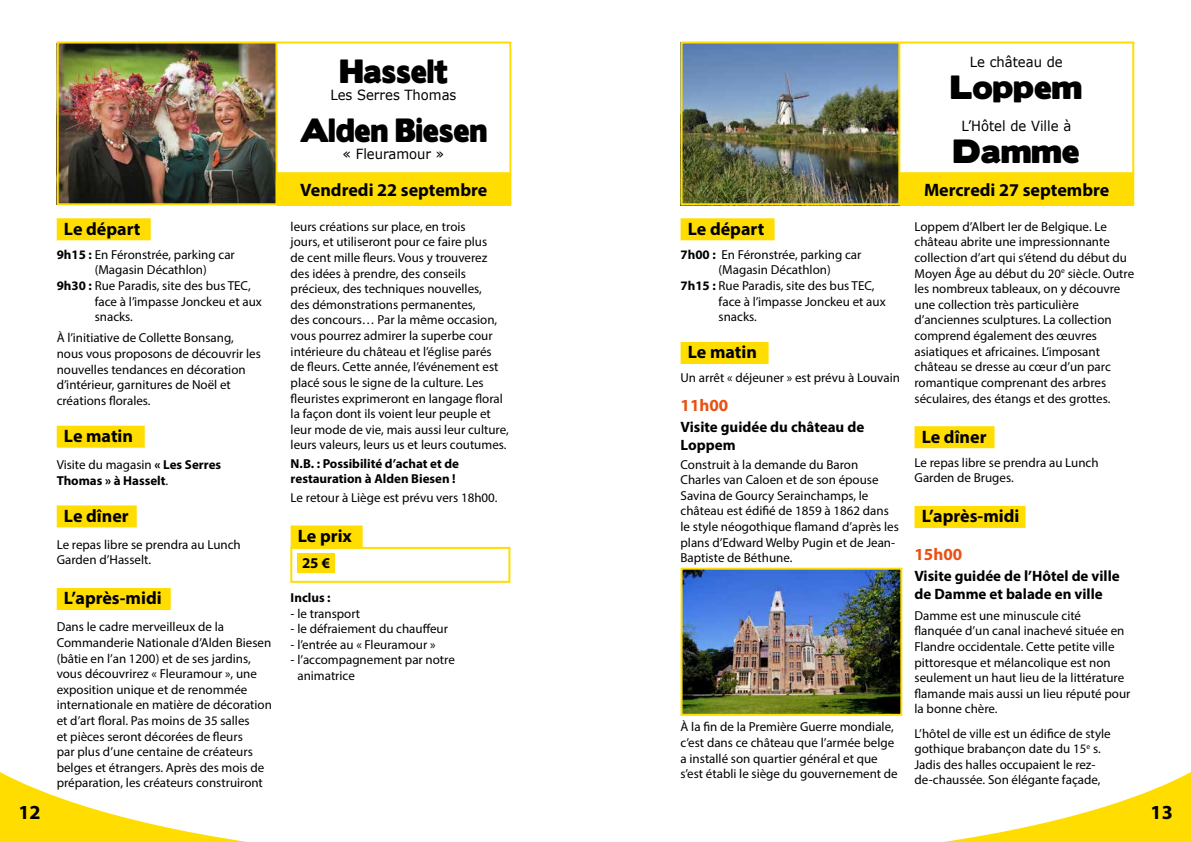
<style>
.page{position:relative;width:1191px;height:842px;background:#fff}
.page>*{position:absolute;margin:0;border:0;box-sizing:border-box;transform-origin:0 0}
.t1{font:30px "Boris Black Bloxx";color:#000;scale:.91 1}
.t2{font:30px "Boris Black Bloxx";color:#000}
.t3{font:700 20px "Myriad Pro";color:#000}
.t4{font:700 18px "Myriad Pro";color:#000}
.t5{font:700 17px "Myriad Pro";color:#e85113}
.t6{font:700 15px/18px "Myriad Pro";color:#000}
.t7{font:14px "Verdana";color:#000;scale:.94 1}
.t8{font:13px/15.6px "Myriad Pro";color:#000}
.t9{font:700 13px/15.6px "Myriad Pro";color:#000}
.s1{font-weight:700}
.s2{font-weight:400}
</style>
<div class="page">
<svg style="left:0;top:772px;width:248px;height:70px"></svg>
<svg style="left:943px;top:772px;width:248px;height:70px"></svg>
<div style="left:290px;top:547px;width:220px;height:36px;border:2px solid #fd0"></div>
<div style="left:297px;top:553px;width:38px;height:20px;background:#fd0"></div>
<img style="left:60px;top:45px;width:215px;height:157px">
<div style="left:277px;top:173px;width:233px;height:32px;background:#fd0"></div>
<div style="left:57px;top:218px;width:94px;height:22px;background:#fd0"></div>
<div style="left:57px;top:426px;width:88px;height:22px;background:#fd0"></div>
<div style="left:57px;top:505px;width:80px;height:22px;background:#fd0"></div>
<div style="left:57px;top:588px;width:114px;height:22px;background:#fd0"></div>
<div style="left:291px;top:525px;width:72px;height:22px;background:#fd0"></div>
<div style="left:57px;top:42px;width:454px;height:163px;border:2px solid #fd0"></div>
<hr style="left:275px;top:43px;width:2px;height:162px;background:#fd0">
<hr style="left:276px;top:172px;width:234px;height:2px;background:#fd0">
<img style="left:683px;top:45px;width:215px;height:157px">
<div style="left:900px;top:173px;width:233px;height:32px;background:#fd0"></div>
<div style="left:680px;top:218px;width:94px;height:22px;background:#fd0"></div>
<div style="left:680px;top:342px;width:88px;height:22px;background:#fd0"></div>
<img style="left:683px;top:571px;width:216px;height:142px">
<div style="left:680px;top:568px;width:222px;height:148px;border:2px solid #fd0"></div>
<div style="left:914px;top:426px;width:80px;height:22px;background:#fd0"></div>
<div style="left:914px;top:506px;width:111px;height:22px;background:#fd0"></div>
<div style="left:680px;top:42px;width:454px;height:163px;border:2px solid #fd0"></div>
<hr style="left:898px;top:43px;width:2px;height:162px;background:#fd0">
<hr style="left:899px;top:172px;width:234px;height:2px;background:#fd0">
<h3 class="t4" style="left:64px;top:217px;width:78px">Le départ</h3>
<p class="t8" style="left:57px;top:246px;width:180px"><span class="s1">9h15 :</span> En Féronstrée, parking car</p>
<p class="t8" style="left:95px;top:262px;width:114px">(Magasin Décathlon)</p>
<p class="t8" style="left:57px;top:278px;width:196px"><span class="s1">9h30 :</span> Rue Paradis, site des bus TEC,</p>
<p class="t8" style="left:95px;top:293px;width:169px">face à l’impasse Jonckeu et aux</p>
<p class="t8" style="left:95px;top:309px;width:40px">snacks.</p>
<p class="t8" style="left:57px;top:330px;width:206px">À l’initiative de Collette Bonsang, nous vous proposons de découvrir les nouvelles tendances en décoration d’intérieur, garnitures de Noël et créations florales.</p>
<h3 class="t4" style="left:64px;top:424px;width:71px">Le matin</h3>
<p class="t9" style="left:57px;top:456px;width:166px"><span class="s2">Visite du magasin</span> « Les Serres<br>Thomas » à Hasselt<span class="s2">.</span></p>
<h3 class="t4" style="left:64px;top:504px;width:66px">Le dîner</h3>
<p class="t8" style="left:57px;top:536px;width:186px">Le repas libre se prendra au Lunch<br>Garden d’Hasselt.</p>
<h3 class="t4" style="left:64px;top:586px;width:99px">L’après-midi</h3>
<p class="t8" style="left:57px;top:619px;width:217px">Dans le cadre merveilleux de la Commanderie Nationale d’Alden Biesen (bâtie en l’an 1200) et de ses jardins, vous découvrirez « Fleuramour », une exposition unique et de renommée internationale en matière de décoration et d’art floral. Pas moins de 35 salles<br>et pièces seront décorées de fleurs<br>par plus d’une centaine de créateurs belges et étrangers. Après des mois de préparation, les créateurs construiront</p>
<h1 class="t1" style="left:340px;top:49px;width:120px">Hasselt</h1>
<p class="t7" style="left:330px;top:86px;width:136px">Les Serres Thomas</p>
<h1 class="t1" style="left:300px;top:107px;width:207px">Alden Biesen</h1>
<p class="t7" style="left:343px;top:144px;width:110px">« Fleuramour »</p>
<h3 class="t4" style="left:300px;top:178px;width:189px">Vendredi 22 septembre</h3>
<p class="t8" style="left:291px;top:218px;width:220px">leurs créations sur place, en trois<br>jours, et utiliseront pour ce faire plus<br>de cent mille fleurs. Vous y trouverez des idées à prendre, des conseils précieux, des techniques nouvelles,<br>des démonstrations permanentes,<br>des concours… Par la même occasion, vous pourrez admirer la superbe cour intérieure du château et l’église parés<br>de fleurs. Cette année, l’événement est placé sous le signe de la culture. Les fleuristes exprimeront en langage floral la façon dont ils voient leur peuple et leur mode de vie, mais aussi leur culture, leurs valeurs, leurs us et leurs coutumes.</p>
<p class="t9" style="left:291px;top:455px;width:170px">N.B. : Possibilité d’achat et de restauration à Alden Biesen !</p>
<p class="t8" style="left:291px;top:489px;width:208px">Le retour à Liège est prévu vers 18h00.</p>
<h3 class="t4" style="left:298px;top:524px;width:56px">Le prix</h3>
<p class="t6" style="left:302px;top:554px;width:30px">25 €</p>
<p class="t9" style="left:291px;top:589px;width:42px">Inclus :</p>
<p class="t8" style="left:291px;top:605px;width:71px">- le transport</p>
<p class="t8" style="left:291px;top:621px;width:159px">- le défraiement du chauffeur</p>
<p class="t8" style="left:291px;top:636px;width:146px">- l’entrée au « Fleuramour »</p>
<p class="t8" style="left:297px;top:652px;width:159px;text-indent:-7px">- l’accompagnement par notre animatrice</p>
<h3 class="t4" style="left:688px;top:217px;width:78px">Le départ</h3>
<p class="t8" style="left:680px;top:246px;width:182px"><span class="s1">7h00 :</span> En Féronstrée, parking car</p>
<p class="t8" style="left:718px;top:262px;width:114px">(Magasin Décathlon)</p>
<p class="t8" style="left:680px;top:278px;width:196px"><span class="s1">7h15 :</span> Rue Paradis, site des bus TEC,</p>
<p class="t8" style="left:718px;top:293px;width:169px">face à l’impasse Jonckeu et aux</p>
<p class="t8" style="left:718px;top:309px;width:40px">snacks.</p>
<h3 class="t4" style="left:688px;top:341px;width:71px">Le matin</h3>
<p class="t8" style="left:680px;top:370px;width:221px">Un arrêt « déjeuner » est prévu à Louvain</p>
<h3 class="t5" style="left:680px;top:395px;width:49px">11h00</h3>
<p class="t6" style="left:680px;top:418px;width:185px">Visite guidée du château de<br>Loppem</p>
<p class="t8" style="left:680px;top:456px;width:220px">Construit à la demande du Baron Charles van Caloen et de son épouse Savina de Gourcy Serainchamps, le château est édifié de 1859 à 1862 dans le style néogothique flamand d’après les plans d’Edward Welby Pugin et de Jean-Baptiste de Béthune.</p>
<p class="t8" style="left:680px;top:719px;width:219px">À la fin de la Première Guerre mondiale, c’est dans ce château que l’armée belge a installé son quartier général et que s’est établi le siège du gouvernement de</p>
<p class="t7" style="left:970px;top:53px;width:100px">Le château de</p>
<h1 class="t2" style="left:950px;top:65px;width:133px">Loppem</h1>
<p class="t7" style="left:961px;top:117px;width:118px">L’Hôtel de Ville à</p>
<h1 class="t2" style="left:953px;top:129px;width:128px">Damme</h1>
<h3 class="t4" style="left:924px;top:178px;width:187px">Mercredi 27 septembre</h3>
<p class="t8" style="left:914px;top:218px;width:221px">Loppem d’Albert Ier de Belgique. Le château abrite une impressionnante collection d’art qui s’étend du début du Moyen Âge au début du 20<sup>e</sup> siècle. Outre les nombreux tableaux, on y découvre une collection très particulière d’anciennes sculptures. La collection comprend également des œuvres asiatiques et africaines. L’imposant château se dresse au cœur d’un parc romantique comprenant des arbres séculaires, des étangs et des grottes.</p>
<h3 class="t4" style="left:921px;top:425px;width:66px">Le dîner</h3>
<p class="t8" style="left:914px;top:454px;width:186px">Le repas libre se prendra au Lunch<br>Garden de Bruges.</p>
<h3 class="t4" style="left:921px;top:504px;width:99px">L’après-midi</h3>
<h3 class="t5" style="left:914px;top:543px;width:49px">15h00</h3>
<p class="t6" style="left:914px;top:566px;width:207px">Visite guidée de l’Hôtel de ville de Damme et balade en ville</p>
<p class="t8" style="left:914px;top:607px;width:217px">Damme est une minuscule cité flanquée d’un canal inachevé située en Flandre occidentale. Cette petite ville pittoresque et mélancolique est non seulement un haut lieu de la littérature flamande mais aussi un lieu réputé pour la bonne chère.</p>
<p class="t8" style="left:914px;top:725px;width:198px">L’hôtel de ville est un édifice de style gothique brabançon date du 15<sup>e</sup> s.<br>Jadis des halles occupaient le rez&shy;de-chaussée. Son élégante façade,</p>
<h2 class="t3" style="left:18px;top:799px;width:24px">12</h2>
<h2 class="t3" style="left:1150px;top:799px;width:24px">13</h2>
</div>
